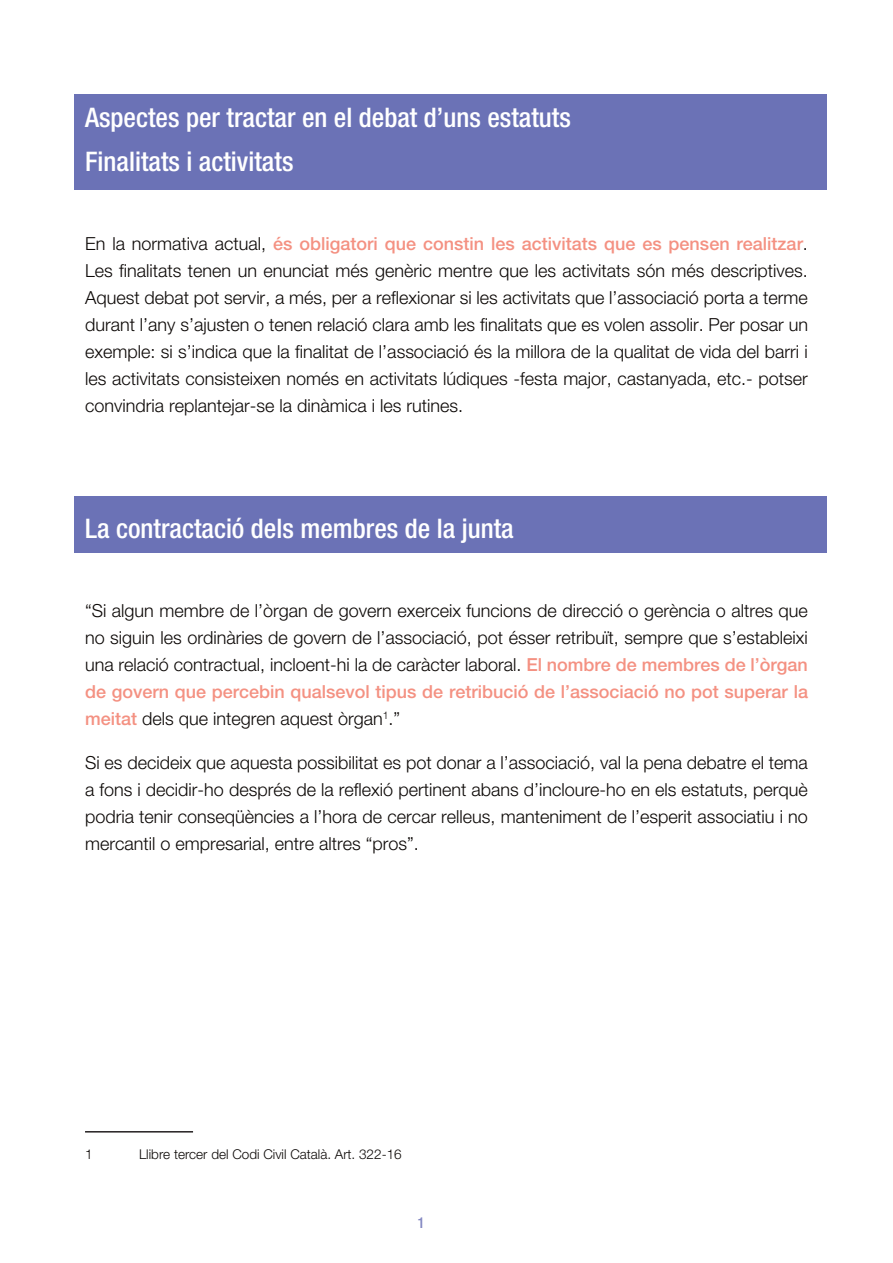
<style>
.page{position:relative;width:893px;height:1263px;background:#fff}
.page>*{position:absolute;margin:0;border:0;box-sizing:border-box;transform-origin:0 0}
.TÍTOL{font:500 condensed 27px "Helvetica Neue LT Std";color:#fff}
.COS_DE_TEXT{font:300 18px/27px "Helvetica Neue LT Std";color:#0c0806;text-align:justify}
.t1{font:500 condensed 15px "Helvetica Neue LT Std";color:#8287c1}
.COS_DE_TEXT-2{font:300 13.5px "Helvetica Neue LT Std";color:#0c0806}
.s1{font-weight:500;color:#f49182}
</style>
<div class="page">
<div style="left:74px;top:496px;width:753px;height:57px;background:#6b72b6"></div>
<div style="left:74px;top:95px;width:753px;height:95px;background:#6b72b6"></div>
<hr style="left:85px;top:1131px;width:108px;height:1px;background:#231f20">
<p class="TÍTOL" style="left:85px;top:101px;width:487px">Aspectes per tractar en el debat d’uns estatuts</p>
<p class="TÍTOL" style="left:85px;top:145px;width:210px">Finalitats i activitats</p>
<p class="COS_DE_TEXT" style="left:85px;top:230px;width:724px">En la normativa actual, <span class="s1">és obligatori que constin les activitats que es pensen realitzar</span>.<br>Les finalitats tenen un enunciat més genèric mentre que les activitats són més descriptives.<br>Aquest debat pot servir, a més, per a reflexionar si les activitats que l’associació porta a terme durant l’any s’ajusten o tenen relació clara amb les finalitats que es volen assolir. Per posar un exemple: si s’indica que la finalitat de l’associació és la millora de la qualitat de vida del barri i les activitats consisteixen només en activitats lúdiques -festa major, castanyada, etc.- potser convindria replantejar-se la dinàmica i les rutines.</p>
<p class="TÍTOL" style="left:85px;top:512px;width:430px">La contractació dels membres de la junta</p>
<p class="COS_DE_TEXT" style="left:85px;top:597px;width:724px">“Si algun membre de l’òrgan de govern exerceix funcions de direcció o gerència o altres que no siguin les ordinàries de govern de l’associació, pot ésser retribuït, sempre que s’estableixi una relació contractual, incloent-hi la de caràcter laboral. <span class="s1">El nombre de membres de l’òrgan de govern que percebin qualsevol tipus de retribució de l’associació no pot superar la meitat</span> dels que integren aquest òrgan<sup>1</sup>.”</p>
<p class="COS_DE_TEXT" style="left:85px;top:749px;width:724px">Si es decideix que aquesta possibilitat es pot donar a l’associació, val la pena debatre el tema a fons i decidir-ho després de la reflexió pertinent abans d’incloure-ho en els estatuts, perquè podria tenir conseqüències a l’hora de cercar relleus, manteniment de l’esperit associatiu i no mercantil o empresarial, entre altres “pros”.</p>
<p class="COS_DE_TEXT-2" style="left:85px;top:1146px;width:9px">1</p>
<p class="COS_DE_TEXT-2" style="left:139px;top:1146px;width:264px">Llibre tercer del Codi Civil Català. Art. 322-16</p>
<p class="t1" style="left:417px;top:1213px;width:9px">1</p>
</div>
